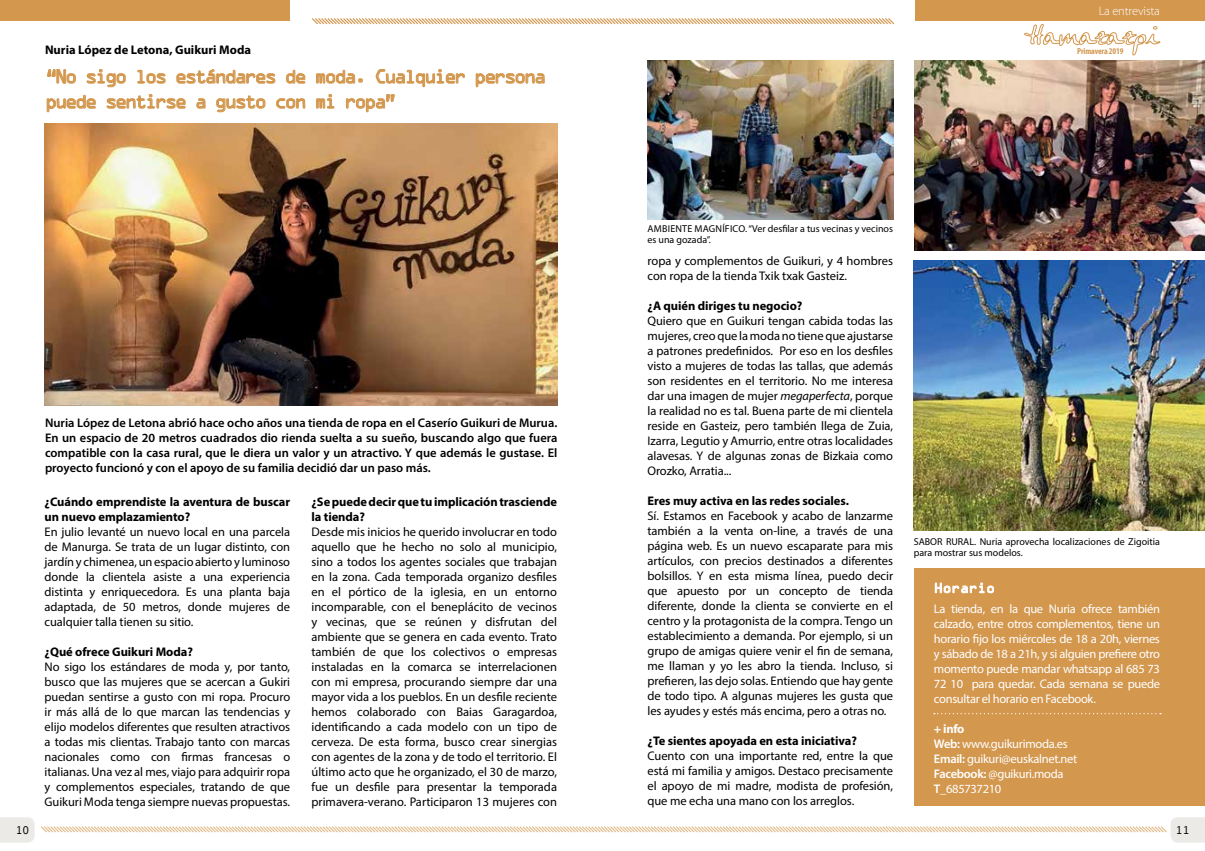
<style>
.page{position:relative;width:1205px;height:851px;background:#fff}
.page>*{position:absolute;margin:0;border:0;box-sizing:border-box;transform-origin:0 0}
.t1{font:17.5px/25px "OCRA Std";letter-spacing:-.15em;color:#d3974e}
.t2{font:12.5px/15px "Myriad Pro";letter-spacing:-.005em;color:#000;text-align:justify}
.t3{font:12.5px/15px "Myriad Pro";letter-spacing:-.025em;color:#fff;text-align:justify}
.t4{font:600 12.5px/15px "Myriad Pro";color:#000;text-align:justify}
.t5{font:700 12.5px/15px "Myriad Pro";letter-spacing:-.005em;color:#000}
.t6{font:300 12.5px "Myriad Pro";letter-spacing:-.01em;color:#fff}
.t7{font:12.5px "OCRA Std";letter-spacing:-.025em;color:#fff}
.t8{font:11.25px "Monotypecom";color:#000}
.t9{font:10px/11.2px "Myriad Pro";color:#000}
.t10{font:700 condensed 8.75px "Myriad Pro";letter-spacing:-.01em;color:#d3974e}
.s1{font-style:italic}
.s2{font-weight:700}
.s3{font-weight:600}
</style>
<div class="page">
<img style="left:45px;top:124px;width:512px;height:281px">
<img style="left:914px;top:60px;width:291px;height:191px">
<div style="left:914px;top:568px;width:291px;height:237px;background:#d3974e"></div>
<svg style="left:312px;top:18px;width:583px;height:7px"></svg>
<div style="left:0;top:0;width:289px;height:21px;background:#d3974e"></div>
<svg style="left:1024px;top:24px;width:136px;height:31px"></svg>
<div style="left:915px;top:0;width:290px;height:21px;background:#d3974e"></div>
<svg style="left:0;top:817px;width:1205px;height:25px"></svg>
<svg style="left:476px;top:73px;width:68px;height:15px"></svg>
<svg style="left:47px;top:69px;width:258px;height:44px"></svg>
<svg style="left:316px;top:69px;width:149px;height:44px"></svg>
<svg style="left:935px;top:582px;width:59px;height:12px"></svg>
<svg style="left:934px;top:713px;width:227px;height:1px"></svg>
<img style="left:647px;top:60px;width:247px;height:160px">
<img style="left:913px;top:260px;width:292px;height:270px">
<p class="t5" style="left:45px;top:42px;width:208px">Nuria López de Letona, Guikuri Moda</p>
<h1 class="t1" style="left:45px;top:66px;width:503px">“No sigo los estándares de moda. Cualquier persona puede sentirse a gusto con mi ropa”</h1>
<p class="t8" style="left:16px;top:823px;width:15px">10</p>
<p class="t4" style="left:45px;top:415px;width:514px">Nuria López de Letona abrió hace ocho años una tienda de ropa en el Caserío Guikuri de Murua.<br>En un espacio de 20 metros cuadrados dio rienda suelta a su sueño, buscando algo que fuera compatible con la casa rural, que le diera un valor y un atractivo. Y que además le gustase. El proyecto funcionó y con el apoyo de su familia decidió dar un paso más.</p>
<p class="t5" style="left:45px;top:493px;width:247px">¿Cuándo emprendiste la aventura de buscar un nuevo emplazamiento?</p>
<p class="t2" style="left:45px;top:523px;width:247px">En julio levanté un nuevo local en una parcela de Manurga. Se trata de un lugar distinto, con jardín y chimenea, un espacio abierto y luminoso donde la clientela asiste a una experiencia distinta y enriquecedora. Es una planta baja adaptada, de 50 metros, donde mujeres de cualquier talla tienen su sitio.</p>
<p class="t5" style="left:45px;top:643px;width:150px">¿Qué ofrece Guikuri Moda?</p>
<p class="t2" style="left:45px;top:658px;width:247px">No sigo los estándares de moda y, por tanto, busco que las mujeres que se acercan a Gukiri puedan sentirse a gusto con mi ropa. Procuro ir más allá de lo que marcan las tendencias y elijo modelos diferentes que resulten atractivos a todas mis clientas. Trabajo tanto con marcas nacionales como con firmas francesas o italianas. Una vez al mes, viajo para adquirir ropa y complementos especiales, tratando de que Guikuri Moda tenga siempre nuevas propuestas.</p>
<p class="t5" style="left:311px;top:493px;width:247px">¿Se puede decir que tu implicación trasciende la tienda?</p>
<p class="t2" style="left:311px;top:523px;width:247px">Desde mis inicios he querido involucrar en todo aquello que he hecho no solo al municipio, sino a todos los agentes sociales que trabajan en la zona. Cada temporada organizo desfiles en el pórtico de la iglesia, en un entorno incomparable, con el beneplácito de vecinos y vecinas, que se reúnen y disfrutan del ambiente que se genera en cada evento. Trato también de que los colectivos o empresas instaladas en la comarca se interrelacionen con mi empresa, procurando siempre dar una mayor vida a los pueblos. En un desfile reciente hemos colaborado con Baias Garagardoa, identificando a cada modelo con un tipo de cerveza. De esta forma, busco crear sinergias con agentes de la zona y de todo el territorio. El último acto que he organizado, el 30 de marzo, fue un desfile para presentar la temporada primavera-verano. Participaron 13 mujeres con</p>
<p class="t6" style="left:1098px;top:3px;width:63px">La entrevista</p>
<p class="t10" style="left:1077px;top:45px;width:48px">Primavera 2019</p>
<p class="t9" style="left:647px;top:222px;width:247px">AMBIENTE MAGNÍFICO. “Ver desfilar a tus vecinas y vecinos es una gozada”.</p>
<p class="t2" style="left:647px;top:253px;width:247px">ropa y complementos de Guikuri, y 4 hombres con ropa de la tienda Txik txak Gasteiz.</p>
<p class="t5" style="left:647px;top:298px;width:156px">¿A quién diriges tu negocio?</p>
<p class="t2" style="left:647px;top:313px;width:247px">Quiero que en Guikuri tengan cabida todas las mujeres, creo que la moda no tiene que ajustarse a patrones predefinidos. Por eso en los desfiles visto a mujeres de todas las tallas, que además son residentes en el territorio. No me interesa dar una imagen de mujer <span class="s1">megaperfecta</span>, porque la realidad no es tal. Buena parte de mi clientela reside en Gasteiz, pero también llega de Zuia, Izarra, Legutio y Amurrio, entre otras localidades alavesas. Y de algunas zonas de Bizkaia como Orozko, Arratia...</p>
<p class="t5" style="left:647px;top:493px;width:203px">Eres muy activa en las redes sociales.</p>
<p class="t2" style="left:647px;top:508px;width:247px">Sí. Estamos en Facebook y acabo de lanzarme también a la venta on-line, a través de una página web. Es un nuevo escaparate para mis artículos, con precios destinados a diferentes bolsillos. Y en esta misma línea, puedo decir que apuesto por un concepto de tienda diferente, donde la clienta se convierte en el centro y la protagonista de la compra. Tengo un establecimiento a demanda. Por ejemplo, si un grupo de amigas quiere venir el fin de semana, me llaman y yo les abro la tienda. Incluso, si prefieren, las dejo solas. Entiendo que hay gente de todo tipo. A algunas mujeres les gusta que les ayudes y estés más encima, pero a otras no.</p>
<p class="t5" style="left:647px;top:733px;width:211px">¿Te sientes apoyada en esta iniciativa?</p>
<p class="t2" style="left:647px;top:748px;width:247px">Cuento con una importante red, entre la que está mi familia y amigos. Destaco precisamente el apoyo de mi madre, modista de profesión, que me echa una mano con los arreglos.</p>
<p class="t9" style="left:914px;top:535px;width:248px">SABOR RURAL. Nuria aprovecha localizaciones de Zigoitia para mostrar sus modelos.</p>
<p class="t7" style="left:934px;top:582px;width:63px">Horario</p>
<p class="t3" style="left:934px;top:600px;width:228px">La tienda, en la que Nuria ofrece también calzado, entre otros complementos, tiene un horario fijo los miércoles de 18 a 20h, viernes y sábado de 18 a 21h, y si alguien prefiere otro momento puede mandar whatsapp al 685 73<br>72 10 para quedar. Cada semana se puede consultar el horario en Facebook.</p>
<p class="t3" style="left:934px;top:720px;width:145px;text-align:left"><span class="s2">+ info<br></span><span class="s3">Web:</span> www.guikurimoda.es<br><span class="s3">Email:</span> guikuri@euskalnet.net<br><span class="s3">Facebook:</span> @guikuri.moda<br><span class="s3">T_</span>685737210</p>
<p class="t8" style="left:1176px;top:823px;width:15px">11</p>
</div>
